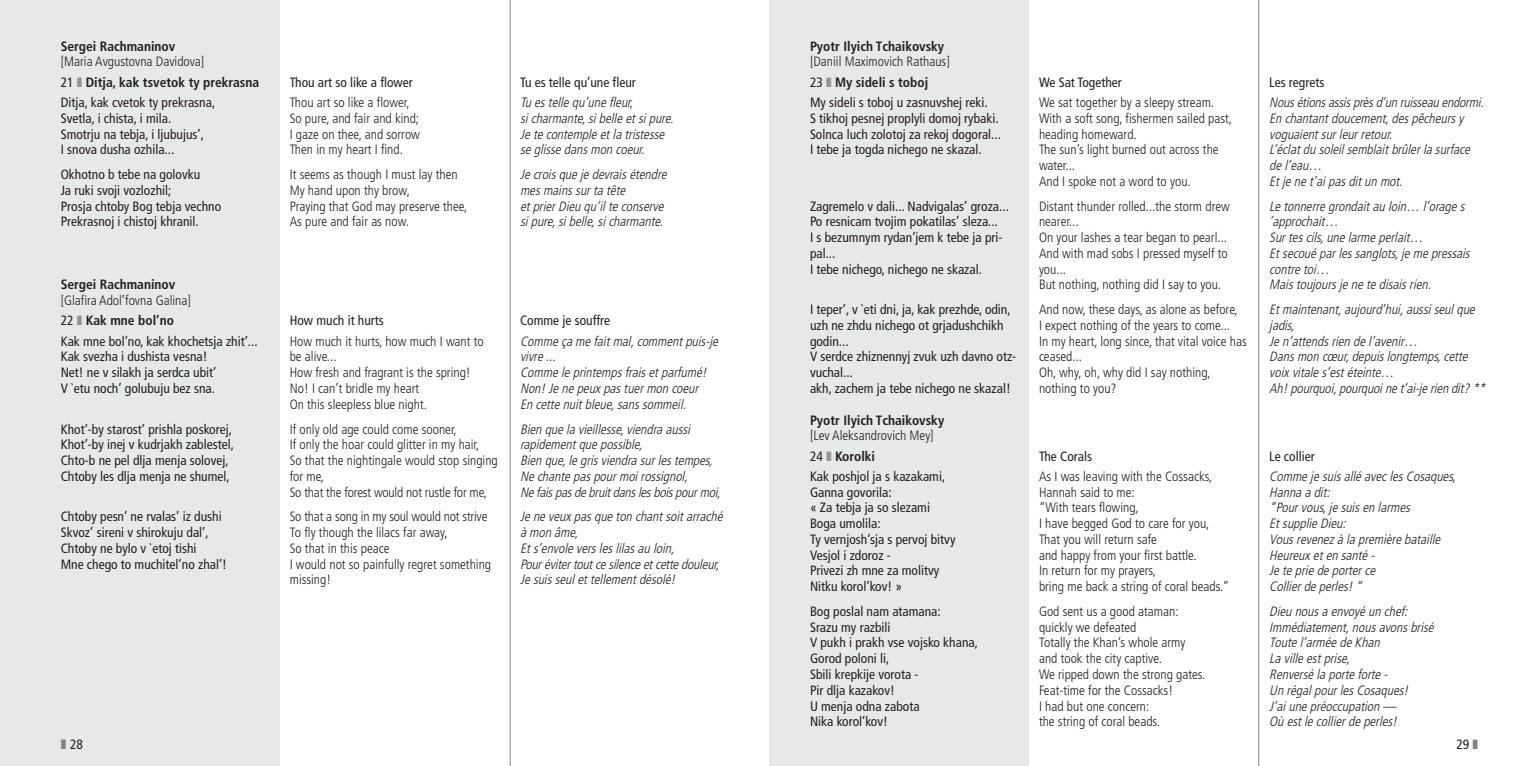
<style>
.page{position:relative;width:1539px;height:766px;background:#fff}
.page>*{position:absolute;margin:0;border:0;box-sizing:border-box;transform-origin:0 0}
.t1{font:condensed 13.5px/15.8px "Frutiger";color:#231f20}
.t2{font:italic 300 condensed 13.5px/15.8px "Frutiger";color:#231f20}
.t3{font:300 condensed 13.5px/15.8px "Frutiger";color:#231f20}
.t4{font:700 condensed 13.5px "Frutiger";color:#231f20}
.s1{font-weight:300}
.s2{color:#939598}
.s3{font-weight:700}
.s4{color:#808285}
</style>
<div class="page">
<div style="left:770px;top:0;width:259px;height:765px;background:#e7e8e9"></div>
<div style="left:0;top:0;width:280px;height:765px;background:#e7e8e9"></div>
<hr style="left:1258px;top:0;width:1px;height:765px;background:#939598">
<hr style="left:510px;top:0;width:1px;height:765px;background:#939598">
<p class="t4" style="left:61px;top:40px;width:116px">Sergei Rachmaninov</p>
<p class="t1" style="left:61px;top:53px;width:200px;line-height:20.2px"><span class="s1">[Maria Avgustovna Davidova]<br></span>21 <span class="s2">❚</span> <span class="s3">Ditja, kak tsvetok ty prekrasna<br></span>Ditja, kak cvetok ty prekrasna,</p>
<p class="t1" style="left:61px;top:111px;width:145px">Svetla, i chista, i mila.<br>Smotrju na tebja, i ljubujus’,<br>I snova dusha ozhila...</p>
<p class="t1" style="left:61px;top:167px;width:162px">Okhotno b tebe na golovku<br>Ja ruki svoji vozlozhil;<br>Prosja chtoby Bog tebja vechno<br>Prekrasnoj i chistoj khranil.</p>
<p class="t4" style="left:61px;top:279px;width:116px">Sergei Rachmaninov</p>
<p class="t1" style="left:61px;top:291px;width:198px;line-height:20.2px"><span class="s1">[Glafira Adol’fovna Galina]<br></span>22 <span class="s2">❚</span> <span class="s3">Kak mne bol’no<br></span>Kak mne bol’no, kak khochetsja zhit’...</p>
<p class="t1" style="left:61px;top:350px;width:157px">Kak svezha i dushista vesna!<br>Net! ne v silakh ja serdca ubit’<br>V `etu noch’ golubuju bez sna.</p>
<p class="t1" style="left:61px;top:422px;width:175px">Khot’-by starost’ prishla poskorej, Khot’-by inej v kudrjakh zablestel, Chto-b ne pel dlja menja solovej, Chtoby les dlja menja ne shumel,</p>
<p class="t1" style="left:61px;top:509px;width:168px">Chtoby pesn’ ne rvalas’ iz dushi<br>Skvoz’ sireni v shirokuju dal’,<br>Chtoby ne bylo v `etoj tishi<br>Mne chego to muchitel’no zhal’!</p>
<p class="t1" style="left:290px;top:75px;width:125px">Thou art so like a flower</p>
<p class="t3" style="left:290px;top:95px;width:132px">Thou art so like a flower,<br>So pure, and fair and kind;<br>I gaze on thee, and sorrow<br>Then in my heart I find.</p>
<p class="t3" style="left:290px;top:167px;width:179px">It seems as though I must lay then<br>My hand upon thy brow,<br>Praying that God may preserve thee,<br>As pure and fair as now.</p>
<p class="t1" style="left:520px;top:75px;width:117px">Tu es telle qu’une fleur</p>
<p class="t2" style="left:520px;top:95px;width:158px">Tu es telle qu’une fleur,<br>si charmante, si belle et si pure.<br>Je te contemple et la tristesse se glisse dans mon coeur.</p>
<p class="t2" style="left:520px;top:167px;width:151px">Je crois que je devrais étendre mes mains sur ta tête<br>et prier Dieu qu’il te conserve si pure, si belle, si charmante.</p>
<p class="t1" style="left:290px;top:314px;width:96px">How much it hurts</p>
<p class="t3" style="left:290px;top:334px;width:195px">How much it hurts, how much I want to be alive...<br>How fresh and fragrant is the spring!<br>No! I can’t bridle my heart<br>On this sleepless blue night.</p>
<p class="t3" style="left:290px;top:422px;width:210px">If only old age could come sooner,<br>If only the hoar could glitter in my hair,<br>So that the nightingale would stop singing for me,<br>So that the forest would not rustle for me,</p>
<p class="t3" style="left:290px;top:509px;width:203px">So that a song in my soul would not strive<br>To fly though the lilacs far away,<br>So that in this peace<br>I would not so painfully regret something missing!</p>
<p class="t1" style="left:520px;top:314px;width:92px">Comme je souffre</p>
<p class="t2" style="left:520px;top:334px;width:202px">Comme ça me fait mal, comment puis-je vivre ...<br>Comme le printemps frais et parfumé!<br>Non! Je ne peux pas tuer mon coeur<br>En cette nuit bleue, sans sommeil.</p>
<p class="t2" style="left:520px;top:422px;width:205px">Bien que la vieillesse, viendra aussi rapidement que possible,<br>Bien que, le gris viendra sur les tempes, Ne chante pas pour moi rossignol,<br>Ne fais pas de bruit dans les bois pour moi,</p>
<p class="t2" style="left:520px;top:509px;width:207px">Je ne veux pas que ton chant soit arraché à mon âme,<br>Et s’envole vers les lilas au loin,<br>Pour éviter tout ce silence et cette douleur,<br>Je suis seul et tellement désolé!</p>
<p class="t4" style="left:810px;top:40px;width:136px">Pyotr Ilyich Tchaikovsky</p>
<p class="t1" style="left:810px;top:53px;width:179px;line-height:20.2px"><span class="s1">[Daniil Maximovich Rathaus]<br></span>23 <span class="s2">❚</span> <span class="s3">My sideli s toboj<br></span>My sideli s toboj u zasnuvshej reki.</p>
<p class="t1" style="left:810px;top:111px;width:193px">S tikhoj pesnej proplyli domoj rybaki.<br>Solnca luch zolotoj za rekoj dogoral...<br>I tebe ja togda nichego ne skazal.</p>
<p class="t1" style="left:810px;top:199px;width:200px">Zagremelo v dali... Nadvigalas’ groza...<br>Po resnicam tvojim pokatilas’ sleza...<br>I s bezumnym rydan’jem k tebe ja pri&shy;pal...<br>I tebe nichego, nichego ne skazal.</p>
<p class="t1" style="left:810px;top:302px;width:208px">I teper’, v `eti dni, ja, kak prezhde, odin, uzh ne zhdu nichego ot grjadushchikh godin...<br>V serdce zhiznennyj zvuk uzh davno otz&shy;vuchal...<br>akh, zachem ja tebe nichego ne skazal!</p>
<p class="t4" style="left:810px;top:414px;width:136px">Pyotr Ilyich Tchaikovsky</p>
<p class="t1" style="left:810px;top:426px;width:137px;line-height:20.2px"><span class="s1">[Lev Aleksandrovich Mey]<br></span>24 <span class="s2">❚</span> <span class="s3">Korolki<br></span>Kak poshjol ja s kazakami,</p>
<p class="t1" style="left:810px;top:485px;width:147px">Ganna govorila:<br>« Za tebja ja so slezami<br>Boga umolila:<br>Ty vernjosh’sja s pervoj bitvy<br>Vesjol i zdoroz -<br>Privezi zh mne za molitvy<br>Nitku korol’kov! »</p>
<p class="t1" style="left:810px;top:604px;width:169px">Bog poslal nam atamana:<br>Srazu my razbili<br>V pukh i prakh vse vojsko khana,<br>Gorod poloni li,<br>Sbili krepkije vorota -<br>Pir dlja kazakov!<br>U menja odna zabota<br>Nika korol’kov!</p>
<p class="t1" style="left:1039px;top:75px;width:84px">We Sat Together</p>
<p class="t3" style="left:1039px;top:95px;width:195px">We sat together by a sleepy stream.<br>With a soft song, fishermen sailed past, heading homeward.<br>The sun’s light burned out across the water...<br>And I spoke not a word to you.</p>
<p class="t3" style="left:1039px;top:199px;width:192px">Distant thunder rolled...the storm drew nearer...<br>On your lashes a tear began to pearl...<br>And with mad sobs I pressed myself to you...<br>But nothing, nothing did I say to you.</p>
<p class="t3" style="left:1039px;top:302px;width:209px">And now, these days, as alone as before,<br>I expect nothing of the years to come...<br>In my heart, long since, that vital voice has ceased...<br>Oh, why, oh, why did I say nothing, nothing to you?</p>
<p class="t1" style="left:1039px;top:449px;width:55px">The Corals</p>
<p class="t3" style="left:1039px;top:469px;width:192px">As I was leaving with the Cossacks,<br>Hannah said to me:<br>“With tears flowing,<br>I have begged God to care for you,<br>That you will return safe<br>and happy from your first battle.<br>In return for my prayers,<br>bring me back a string of coral beads.”</p>
<p class="t3" style="left:1039px;top:604px;width:168px">God sent us a good ataman: quickly we defeated<br>Totally the Khan’s whole army and took the city captive.<br>We ripped down the strong gates.<br>Feat-time for the Cossacks!<br>I had but one concern:<br>the string of coral beads.</p>
<p class="t1" style="left:1269px;top:75px;width:57px">Les regrets</p>
<p class="t2" style="left:1269px;top:95px;width:219px">Nous étions assis près d’un ruisseau endormi.<br>En chantant doucement, des pêcheurs y voguaient sur leur retour.<br>L’éclat du soleil semblait brûler la surface de l’eau…<br>Et je ne t’ai pas dit un mot.</p>
<p class="t2" style="left:1269px;top:199px;width:205px">Le tonnerre grondait au loin… l’orage s ’approchait…<br>Sur tes cils, une larme perlait…<br>Et secoué par les sanglots, je me pressais contre toi…<br>Mais toujours je ne te disais rien.</p>
<p class="t2" style="left:1269px;top:302px;width:220px">Et maintenant, aujourd’hui, aussi seul que jadis,<br>Je n’attends rien de l’avenir…<br>Dans mon cœur, depuis longtemps, cette voix vitale s’est éteinte…<br>Ah! pourquoi, pourquoi ne t’ai-je rien dit? **</p>
<p class="t1" style="left:1269px;top:449px;width:47px">Le collier</p>
<p class="t2" style="left:1269px;top:469px;width:191px">Comme je suis allé avec les Cosaques,<br>Hanna a dit:<br>“Pour vous, je suis en larmes<br>Et supplie Dieu:<br>Vous revenez à la première bataille<br>Heureux et en santé -<br>Je te prie de porter ce<br>Collier de perles! “</p>
<p class="t2" style="left:1269px;top:604px;width:169px">Dieu nous a envoyé un chef:<br>Immédiatement, nous avons brisé<br>Toute l’armée de Khan<br>La ville est prise,<br>Renversé la porte forte -<br>Un régal pour les Cosaques!<br>J’ai une préoccupation —<br>Où est le collier de perles!</p>
<p class="t1" style="left:61px;top:737px;width:24px"><span class="s4">❚</span> 28</p>
<p class="t1" style="left:1456px;top:737px;width:23px">29 <span class="s4">❚</span></p>
</div>
